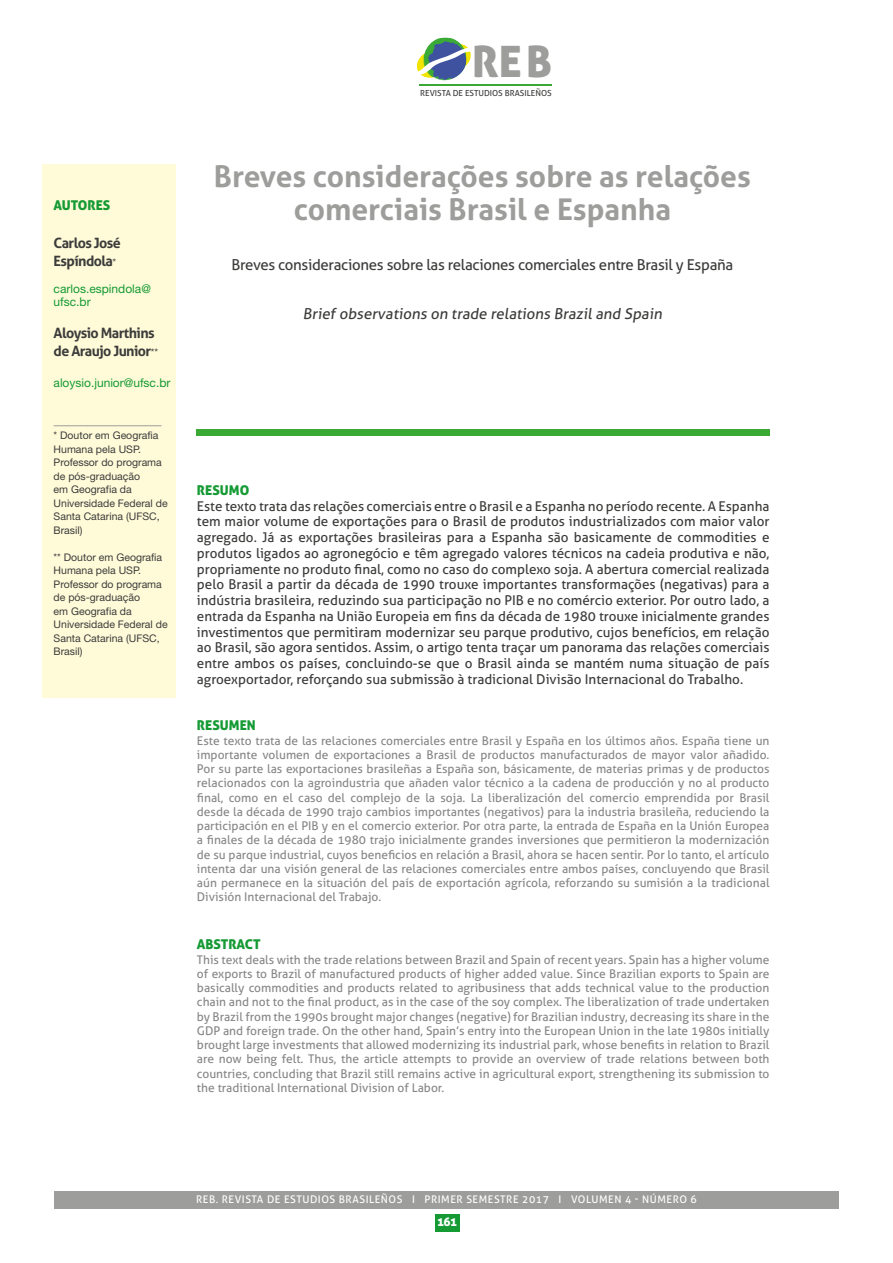
<style>
.page{position:relative;width:893px;height:1263px;background:#fff}
.page>*{position:absolute;margin:0;border:0;box-sizing:border-box;transform-origin:0 0}
.t1{font:43.35px "Aller Display";color:#9d9d9c}
.t2{font:700 30px/33px "Aller";color:#9d9d9c;text-align:center}
.t3{font:15px "Aller";letter-spacing:-.02em;color:#3c3c3b}
.t4{font:700 14.25px/18px "Aller";letter-spacing:-.04em;color:#3c3c3b}
.t5{font:13.5px/15.8px "Aller";color:#3c3c3b;text-align:justify}
.t6{font:13.5px "Aller Display";color:#159a34}
.t7{font:12px/14.2px "Aller";color:#878787;text-align:justify}
.t8{font:12px/13.5px "Helvetica Neue";color:#159a34}
.t9{font:12px "Aller Display";color:#fff}
.t10{font:10.5px/13.5px "Helvetica Neue";color:#3c3c3b}
.t11{font:10.5px "Aller";letter-spacing:.05em;color:#fff}
.t12{font:8.4px "Aller";color:#3c3c3b}
.s1{font-family:"Helvetica Neue";font-weight:400;font-size:10.5px}
</style>
<div class="page">
<img style="left:419px;top:37px;width:89px;height:49px">
<img style="left:424px;top:38px;width:42px;height:42px">
<svg style="left:417px;top:42px;width:58px;height:37px"></svg>
<hr style="left:420px;top:84px;width:132px;height:1px;background:#3aaa35">
<div style="left:54px;top:1191px;width:785px;height:18px;background:#9d9d9c"></div>
<div style="left:435px;top:1214px;width:24px;height:17px;background:#159a34"></div>
<div style="left:196px;top:430px;width:574px;height:6px;background:#3baa35"></div>
<div style="left:43px;top:164px;width:133px;height:533px;background:#fffbd9"></div>
<hr style="left:54px;top:425px;width:108px;height:1px;background:#9d9d9c">
<h1 class="t1" style="left:472px;top:34px;width:81px">REB</h1>
<p class="t12" style="left:420px;top:87px;width:133px">REVISTA DE ESTUDIOS BRASILEÑOS</p>
<p class="t6" style="left:54px;top:197px;width:58px">AUTORES</p>
<p class="t4" style="left:54px;top:234px;width:69px">Carlos José<br>Espíndola<span class="s1">*</span></p>
<p class="t8" style="left:54px;top:282px;width:99px">carlos.espindola@ ufsc.br</p>
<p class="t4" style="left:54px;top:324px;width:106px">Aloysio Marthins de Araujo Junior<span class="s1">**</span></p>
<p class="t8" style="left:54px;top:376px;width:118px">aloysio.junior@ufsc.br</p>
<p class="t10" style="left:54px;top:429px;width:116px">* Doutor em Geografia<br>Humana pela USP.<br>Professor do programa de pós-graduação<br>em Geografia da<br>Universidade Federal de<br>Santa Catarina (UFSC,<br>Brasil)</p>
<p class="t10" style="left:54px;top:550px;width:116px">** Doutor em Geografia<br>Humana pela USP.<br>Professor do programa de pós-graduação<br>em Geografia da<br>Universidade Federal de<br>Santa Catarina (UFSC,<br>Brasil)</p>
<h2 class="t2" style="left:214px;top:160px;width:538px">Breves considerações sobre as relações comerciais Brasil e Espanha</h2>
<p class="t3" style="left:232px;top:255px;width:503px">Breves consideraciones sobre las relaciones comerciales entre Brasil y España</p>
<p class="t3" style="left:303px;top:305px;width:363px">Brief observations on trade relations Brazil and Spain</p>
<p class="t6" style="left:197px;top:481px;width:54px">RESUMO</p>
<p class="t5" style="left:197px;top:498px;width:574px">Este texto trata das relações comerciais entre o Brasil e a Espanha no período recente. A Espanha tem maior volume de exportações para o Brasil de produtos industrializados com maior valor agregado. Já as exportações brasileiras para a Espanha são basicamente de commodities e produtos ligados ao agronegócio e têm agregado valores técnicos na cadeia produtiva e não, propriamente no produto final, como no caso do complexo soja. A abertura comercial realizada pelo Brasil a partir da década de 1990 trouxe importantes transformações (negativas) para a indústria brasileira, reduzindo sua participação no PIB e no comércio exterior. Por outro lado, a entrada da Espanha na União Europeia em fins da década de 1980 trouxe inicialmente grandes investimentos que permitiram modernizar seu parque produtivo, cujos benefícios, em relação ao Brasil, são agora sentidos. Assim, o artigo tenta traçar um panorama das relações comerciais entre ambos os países, concluindo-se que o Brasil ainda se mantém numa situação de país agroexportador, reforçando sua submissão à tradicional Divisão Internacional do Trabalho.</p>
<p class="t6" style="left:197px;top:717px;width:60px">RESUMEN</p>
<p class="t7" style="left:197px;top:733px;width:574px">Este texto trata de las relaciones comerciales entre Brasil y España en los últimos años. España tiene un importante volumen de exportaciones a Brasil de productos manufacturados de mayor valor añadido.<br>Por su parte las exportaciones brasileñas a España son, básicamente, de materias primas y de productos relacionados con la agroindustria que añaden valor técnico a la cadena de producción y no al producto final, como en el caso del complejo de la soja. La liberalización del comercio emprendida por Brasil desde la década de 1990 trajo cambios importantes (negativos) para la industria brasileña, reduciendo la participación en el PIB y en el comercio exterior. Por otra parte, la entrada de España en la Unión Europea a finales de la década de 1980 trajo inicialmente grandes inversiones que permitieron la modernización de su parque industrial, cuyos beneficios en relación a Brasil, ahora se hacen sentir. Por lo tanto, el artículo intenta dar una visión general de las relaciones comerciales entre ambos países, concluyendo que Brasil aún permanece en la situación del país de exportación agrícola, reforzando su sumisión a la tradicional División Internacional del Trabajo.</p>
<p class="t6" style="left:197px;top:936px;width:65px">ABSTRACT</p>
<p class="t7" style="left:197px;top:952px;width:574px">This text deals with the trade relations between Brazil and Spain of recent years. Spain has a higher volume of exports to Brazil of manufactured products of higher added value. Since Brazilian exports to Spain are basically commodities and products related to agribusiness that adds technical value to the production chain and not to the final product, as in the case of the soy complex. The liberalization of trade undertaken by Brazil from the 1990s brought major changes (negative) for Brazilian industry, decreasing its share in the GDP and foreign trade. On the other hand, Spain’s entry into the European Union in the late 1980s initially brought large investments that allowed modernizing its industrial park, whose benefits in relation to Brazil are now being felt. Thus, the article attempts to provide an overview of trade relations between both countries, concluding that Brazil still remains active in agricultural export, strengthening its submission to the traditional International Division of Labor.</p>
<p class="t11" style="left:196px;top:1193px;width:502px">REB. REVISTA DE ESTUDIOS BRASILEÑOS I PRIMER SEMESTRE 2017 I VOLUMEN 4 - NÚMERO 6</p>
<p class="t9" style="left:437px;top:1214px;width:21px">161</p>
</div>
